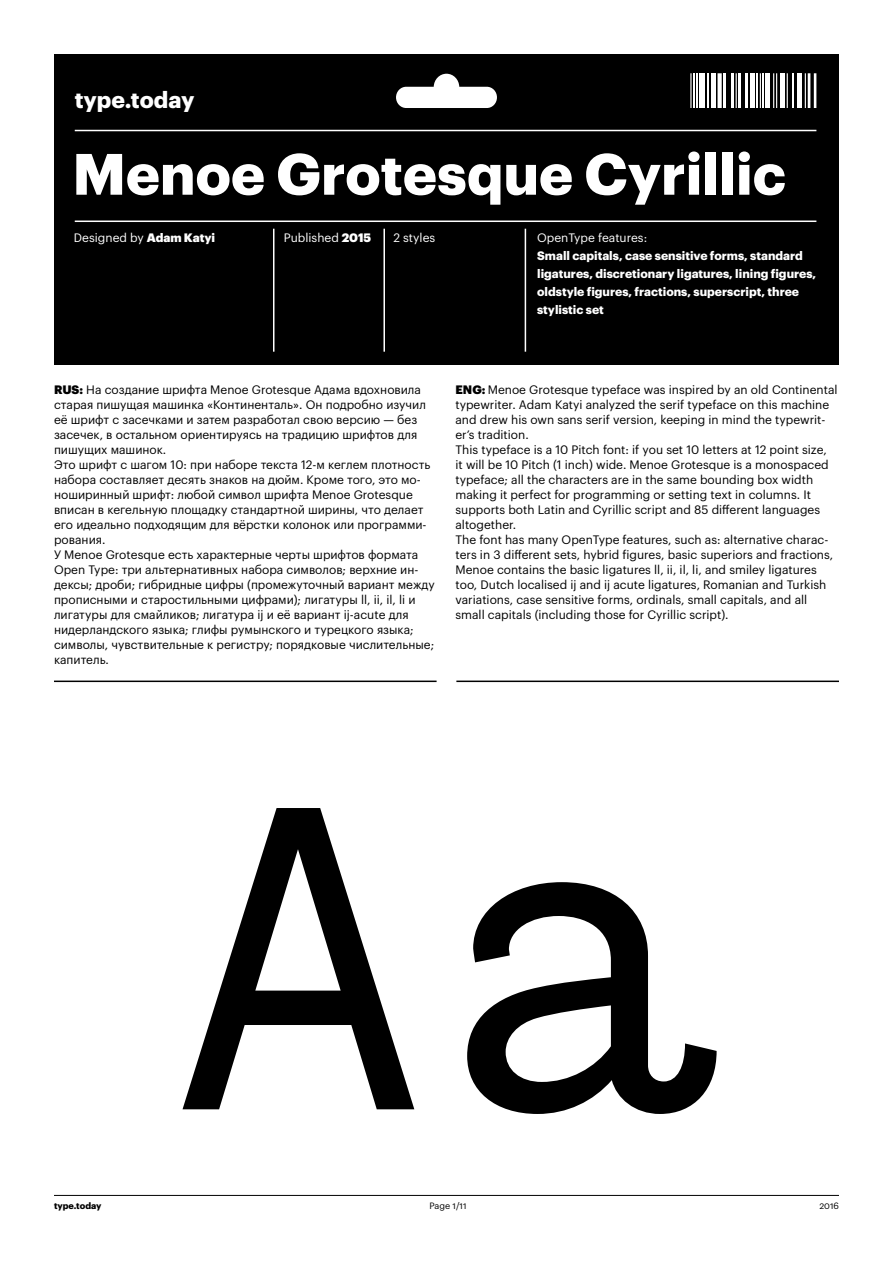
<style>
.page{position:relative;width:893px;height:1263px;background:#fff}
.page>*{position:absolute;margin:0;border:0;box-sizing:border-box;transform-origin:0 0}
.t1{font:463.5px "Menoe Grotesque Pro";color:#000}
.t2{font:700 57px "Graphik LC";color:#fff}
.t3{font:700 22.65px "Graphik LC";color:#fff}
.t4{font:12px/15px "Graphik LC";color:#000}
.t5{font:700 12px/18px "Graphik LC";color:#fff}
.t6{font:12px "Graphik LC";color:#fff}
.t7{font:9px "Graphik LC";color:#000}
.t8{font:700 9px "Graphik LC";color:#000}
.s1{font-weight:900}
</style>
<div class="page">
<hr style="left:54px;top:1195px;width:785px;height:1px;background:#000">
<hr style="left:456px;top:680px;width:383px;height:2px;background:#000">
<hr style="left:54px;top:680px;width:383px;height:2px;background:#000">
<div style="left:54px;top:54px;width:785px;height:310px;background:#000"></div>
<hr style="left:75px;top:130px;width:741px;height:1px;background:#fff">
<hr style="left:75px;top:221px;width:741px;height:1px;background:#fff">
<svg style="left:396px;top:74px;width:101px;height:34px"></svg>
<hr style="left:690px;top:73px;width:1px;height:35px;background:#fff">
<hr style="left:693px;top:73px;width:2px;height:35px;background:#fff">
<hr style="left:696px;top:73px;width:2px;height:35px;background:#fff">
<div style="left:699px;top:73px;width:6px;height:35px;background:#fff"></div>
<hr style="left:707px;top:73px;width:1px;height:35px;background:#fff">
<div style="left:711px;top:73px;width:5px;height:35px;background:#fff"></div>
<div style="left:717px;top:73px;width:5px;height:35px;background:#fff"></div>
<hr style="left:724px;top:73px;width:2px;height:35px;background:#fff">
<hr style="left:731px;top:73px;width:3px;height:35px;background:#fff">
<hr style="left:736px;top:73px;width:1px;height:35px;background:#fff">
<hr style="left:739px;top:73px;width:2px;height:35px;background:#fff">
<hr style="left:745px;top:73px;width:2px;height:35px;background:#fff">
<hr style="left:751px;top:73px;width:4px;height:35px;background:#fff">
<hr style="left:757px;top:73px;width:1px;height:35px;background:#fff">
<hr style="left:760px;top:73px;width:1px;height:35px;background:#fff">
<hr style="left:762px;top:73px;width:2px;height:35px;background:#fff">
<hr style="left:766px;top:73px;width:4px;height:35px;background:#fff">
<hr style="left:773px;top:73px;width:1px;height:35px;background:#fff">
<hr style="left:776px;top:73px;width:1px;height:35px;background:#fff">
<hr style="left:781px;top:73px;width:4px;height:35px;background:#fff">
<hr style="left:787px;top:73px;width:1px;height:35px;background:#fff">
<hr style="left:793px;top:73px;width:1px;height:35px;background:#fff">
<hr style="left:797px;top:73px;width:4px;height:35px;background:#fff">
<hr style="left:805px;top:73px;width:1px;height:35px;background:#fff">
<hr style="left:808px;top:73px;width:2px;height:35px;background:#fff">
<hr style="left:814px;top:73px;width:2px;height:35px;background:#fff">
<hr style="left:273px;top:229px;width:1px;height:123px;background:#fff">
<hr style="left:383px;top:229px;width:2px;height:123px;background:#fff">
<hr style="left:525px;top:229px;width:1px;height:123px;background:#fff">
<h3 class="t3" style="left:75px;top:82px;width:121px">type.today</h3>
<h2 class="t2" style="left:72px;top:130px;width:715px">Menoe Grotesque Cyrillic</h2>
<p class="t6" style="left:537px;top:228px;width:112px">OpenType features:</p>
<p class="t5" style="left:537px;top:245px;width:281px">Small capitals, case sensitive forms, standard ligatures, discretionary ligatures, lining figures, oldstyle figures, fractions, superscript, three stylistic set</p>
<p class="t6" style="left:74px;top:228px;width:143px">Designed by <span class="s1">Adam Katyi</span></p>
<p class="t6" style="left:284px;top:228px;width:89px">Published <span class="s1">2015</span></p>
<p class="t6" style="left:393px;top:228px;width:43px">2 styles</p>
<p class="t4" style="left:54px;top:382px;width:382px"><span class="s1">RUS:</span> На создание шрифта Menoe Grotesque Адама вдохновила старая пишущая машинка «Континенталь». Он подробно изучил её шрифт с засечками и затем разработал свою версию — без засечек, в остальном ориентируясь на традицию шрифтов для пишущих машинок.<br>Это шрифт с шагом 10: при наборе текста 12-м кеглем плотность набора составляет десять знаков на дюйм. Кроме того, это мо&shy;ноширинный шрифт: любой символ шрифта Menoe Grotesque вписан в кегельную площадку стандартной ширины, что делает его идеально подходящим для вёрстки колонок или программи&shy;рования.<br>У Menoe Grotesque есть характерные черты шрифтов формата Open Type: три альтернативных набора символов; верхние ин&shy;дексы; дроби; гибридные цифры (промежуточный вариант между прописными и старостильными цифрами); лигатуры ll, ii, il, li и лигатуры для смайликов; лигатура ij и её вариант ij-acute для нидерландского языка; глифы румынского и турецкого языка; символы, чувствительные к регистру; порядковые числительные; капитель.</p>
<p class="t4" style="left:455px;top:382px;width:384px"><span class="s1">ENG:</span> Menoe Grotesque typeface was inspired by an old Continental typewriter. Adam Katyi analyzed the serif typeface on this machine and drew his own sans serif version, keeping in mind the typewrit&shy;er’s tradition.<br>This typeface is a 10 Pitch font: if you set 10 letters at 12 point size,<br>it will be 10 Pitch (1 inch) wide. Menoe Grotesque is a monospaced typeface; all the characters are in the same bounding box width making it perfect for programming or setting text in columns. It supports both Latin and Cyrillic script and 85 different languages altogether.<br>The font has many OpenType features, such as: alternative charac&shy;ters in 3 different sets, hybrid figures, basic superiors and fractions, Menoe contains the basic ligatures ll, ii, il, li, and smiley ligatures too, Dutch localised ij and ij acute ligatures, Romanian and Turkish variations, case sensitive forms, ordinals, small capitals, and all small capitals (including those for Cyrillic script).</p>
<p class="t8" style="left:54px;top:1199px;width:49px">type.today</p>
<h1 class="t1" style="left:159px;top:694px;width:558px">Aa</h1>
<p class="t7" style="left:429px;top:1199px;width:39px">Page 1/11</p>
<p class="t7" style="left:819px;top:1199px;width:21px">2016</p>
</div>
